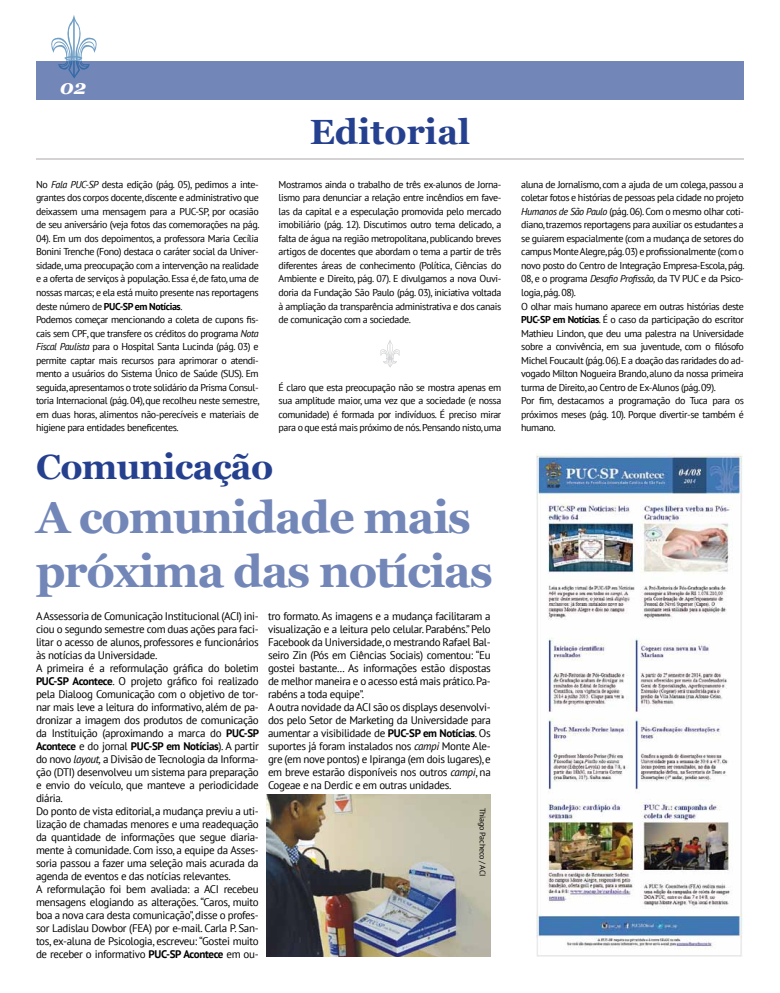
<style>
.page{position:relative;width:780px;height:993px;background:#fff}
.page>*{position:absolute;margin:0;border:0;box-sizing:border-box;transform-origin:0 0}
.t1{font:700 45px/54px "Georgia";letter-spacing:-.03em;color:#7286b8}
.t2{font:700 35px "Georgia";letter-spacing:-.02em;color:#25408f}
.t3{font:700 35px "Georgia";color:#25408f}
.t4{font:italic 700 20px "Georgia";color:#fff}
.t5{font:11px/13px "PT Sans";letter-spacing:-.03em;color:#000}
.t6{font:10px/13.5px "PT Sans";letter-spacing:-.04em;color:#000}
.t7{font:8px "PT Sans";letter-spacing:-.02em;color:#000}
.s1{font-style:italic}
.s2{font-weight:700}
</style>
<div class="page">
<img style="left:266px;top:794px;width:224px;height:162px">
<div style="left:36px;top:61px;width:708px;height:38px;background:#7286b8"></div>
<svg style="left:51px;top:15px;width:46px;height:63px"></svg>
<svg style="left:380px;top:340px;width:20px;height:27px"></svg>
<hr style="left:36px;top:158px;width:708px;height:2px;background:#d4d2d2">
<img style="left:536px;top:453px;width:206px;height:503px">
<h3 class="t4" style="left:60px;top:74px;width:28px">02</h3>
<h2 class="t3" style="left:310px;top:109px;width:162px">Editorial</h2>
<p class="t6" style="left:278px;top:177px;width:224px;text-align:justify">Mostramos ainda o trabalho de três ex-alunos de Jorna&shy;lismo para denunciar a relação entre incêndios em fave&shy;las da capital e a especulação promovida pelo mercado imobiliário (pág. 12). Discutimos outro tema delicado, a falta de água na região metropolitana, publicando breves artigos de docentes que abordam o tema a partir de três diferentes áreas de conhecimento (Política, Ciências do Ambiente e Direito, pág. 07). E divulgamos a nova Ouvi&shy;doria da Fundação São Paulo (pág. 03), iniciativa voltada à ampliação da transparência administrativa e dos canais de comunicação com a sociedade.</p>
<p class="t6" style="left:36px;top:177px;width:225px">No <span class="s1">Fala PUC-SP</span> desta edição (pág. 05), pedimos a inte&shy;grantes dos corpos docente, discente e administrativo que deixassem uma mensagem para a PUC-SP, por ocasião de seu aniversário (veja fotos das comemorações na pág.<br>04). Em um dos depoimentos, a professora Maria Cecília Bonini Trenche (Fono) destaca o caráter social da Univer&shy;sidade, uma preocupação com a intervenção na realidade e a oferta de serviços à população. Essa é, de fato, uma de nossas marcas; e ela está muito presente nas reportagens deste número de <span class="s2">PUC-SP em Notícias</span>.<br>Podemos começar mencionando a coleta de cupons fis&shy;cais sem CPF, que transfere os créditos do programa <span class="s1">Nota Fiscal Paulista</span> para o Hospital Santa Lucinda (pág. 03) e permite captar mais recursos para aprimorar o atendi&shy;mento a usuários do Sistema Único de Saúde (SUS). Em seguida, apresentamos o trote solidário da Prisma Consul&shy;toria Internacional (pág. 04), que recolheu neste semestre, em duas horas, alimentos não-perecíveis e materiais de higiene para entidades beneficentes.</p>
<p class="t6" style="left:521px;top:177px;width:225px">aluna de Jornalismo, com a ajuda de um colega, passou a coletar fotos e histórias de pessoas pela cidade no projeto <span class="s1">Humanos de São Paulo</span> (pág. 06). Com o mesmo olhar coti&shy;diano, trazemos reportagens para auxiliar os estudantes a se guiarem espacialmente (com a mudança de setores do campus Monte Alegre, pág. 03) e profissionalmente (com o novo posto do Centro de Integração Empresa-Escola, pág.<br>08, e o programa <span class="s1">Desafio Profissão,</span> da TV PUC e da Psico&shy;logia, pág. 08).<br>O olhar mais humano aparece em outras histórias deste <span class="s2">PUC-SP em Notícias</span>. É o caso da participação do escritor Mathieu Lindon, que deu uma palestra na Universidade sobre a convivência, em sua juventude, com o filósofo Michel Foucault (pág. 06). E a doação das raridades do ad&shy;vogado Milton Nogueira Brando, aluno da nossa primeira turma de Direito, ao Centro de Ex-Alunos (pág. 09).<br>Por fim, destacamos a programação do Tuca para os próximos meses (pág. 10). Porque divertir-se também é humano.</p>
<p class="t6" style="left:278px;top:380px;width:224px;text-align:justify">É claro que esta preocupação não se mostra apenas em sua amplitude maior, uma vez que a sociedade (e nossa comunidade) é formada por indivíduos. É preciso mirar para o que está mais próximo de nós. Pensando nisto, uma</p>
<h2 class="t2" style="left:36px;top:444px;width:239px">Comunicação</h2>
<h1 class="t1" style="left:36px;top:490px;width:458px">A comunidade mais próxima das notícias</h1>
<p class="t5" style="left:36px;top:609px;width:225px">A Assessoria de Comunicação Institucional (ACI) ini&shy;ciou o segundo semestre com duas ações para faci&shy;litar o acesso de alunos, professores e funcionários às notícias da Universidade.<br>A primeira é a reformulação gráfica do boletim <span class="s2">PUC-SP Acontece</span>. O projeto gráfico foi realizado pela Dialoog Comunicação com o objetivo de tor&shy;nar mais leve a leitura do informativo, além de pa&shy;dronizar a imagem dos produtos de comunicação da Instituição (aproximando a marca do <span class="s2">PUC-SP Acontece</span> e do jornal <span class="s2">PUC-SP em Notícias</span>). A partir do novo <span class="s1">layout,</span> a Divisão de Tecnologia da Informa&shy;ção (DTI) desenvolveu um sistema para preparação e envio do veículo, que manteve a periodicidade diária.<br>Do ponto de vista editorial, a mudança previu a uti&shy;lização de chamadas menores e uma readequação da quantidade de informações que segue diaria&shy;mente à comunidade. Com isso, a equipe da Asses&shy;soria passou a fazer uma seleção mais acurada da agenda de eventos e das notícias relevantes.<br>A reformulação foi bem avaliada: a ACI recebeu mensagens elogiando as alterações. “Caros, muito boa a nova cara desta comunicação”, disse o profes&shy;sor Ladislau Dowbor (FEA) por e-mail. Carla P. San&shy;tos, ex-aluna de Psicologia, escreveu: “Gostei muito de receber o informativo <span class="s2">PUC-SP Acontece</span> em ou-</p>
<p class="t5" style="left:268px;top:609px;width:224px">tro formato. As imagens e a mudança facilitaram a visualização e a leitura pelo celular. Parabéns.” Pelo Facebook da Universidade, o mestrando Rafael Bal&shy;seiro Zin (Pós em Ciências Sociais) comentou: “Eu gostei bastante... As informações estão dispostas de melhor maneira e o acesso está mais prático. Pa&shy;rabéns a toda equipe”.<br>A outra novidade da ACI são os displays desenvolvi&shy;dos pelo Setor de Marketing da Universidade para aumentar a visibilidade de <span class="s2">PUC-SP em Notícias</span>. Os suportes já foram instalados nos <span class="s1">campi</span> Monte Ale&shy;gre (em nove pontos) e Ipiranga (em dois lugares), e em breve estarão disponíveis nos outros <span class="s1">campi</span>, na Cogeae e na Derdic e em outras unidades.</p>
<p class="t7" style="left:488px;top:807px;width:70px;rotate:90deg">Thiago Pacheco / ACI</p>
</div>
